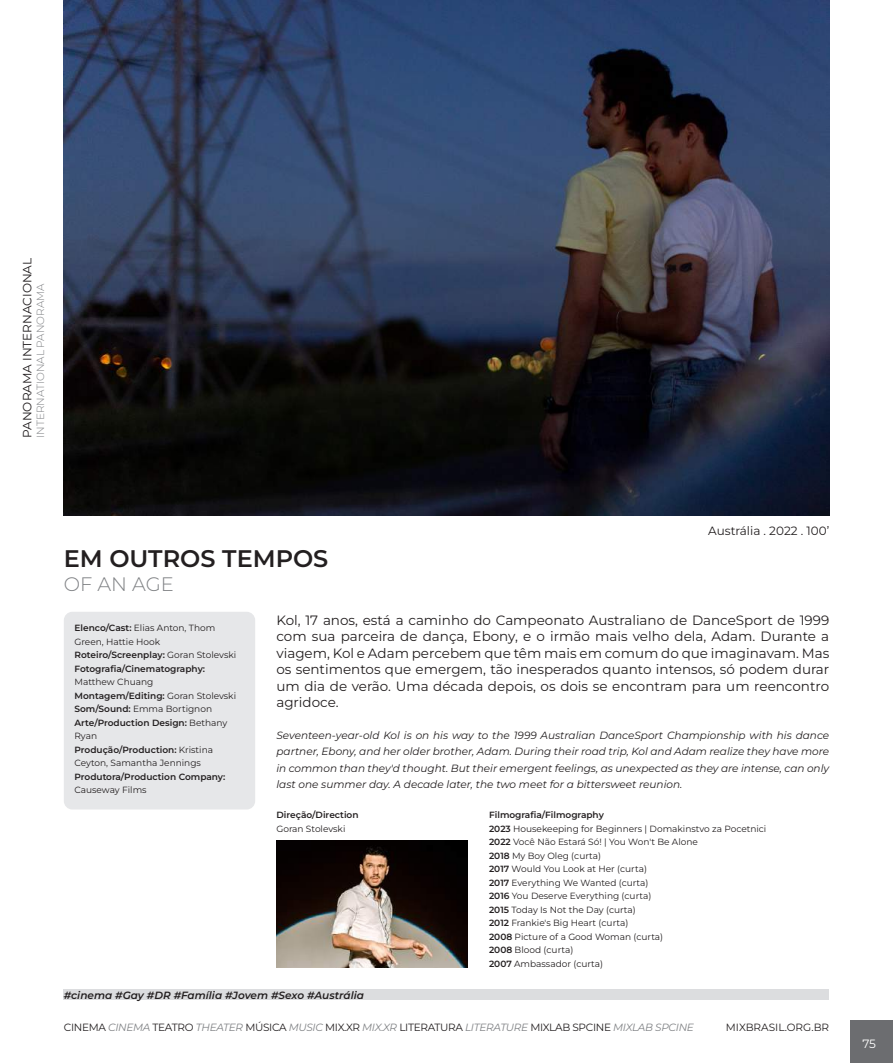
<style>
.page{position:relative;width:893px;height:1063px;background:#fff}
.page>*{position:absolute;margin:0;border:0;box-sizing:border-box;transform-origin:0 0}
.t1{font:600 24px "Montserrat";color:#231f20}
.t2{font:300 19.5px "Montserrat";color:#808285}
.t3{font:13.5px/16.5px "Montserrat";color:#231f20;text-align:justify}
.t4{font:12px "Montserrat";color:#231f20}
.t5{font:12px "Montserrat";color:#fff}
.t6{font:italic 10.5px/16.5px "Montserrat";color:#231f20;text-align:justify}
.t7{font:10.5px "Montserrat";letter-spacing:-.03em;color:#231f20}
.t8{font:italic 600 10.5px "Montserrat";color:#231f20}
.t9{font:300 10.5px "Montserrat";color:#808285}
.t10{font:10.5px "Montserrat";color:#231f20}
.t11{font:9px/13.5px "Montserrat";color:#231f20}
.t12{font:600 9px/13.5px "Montserrat";color:#231f20}
.s1{font-weight:400}
.s2{font-weight:600}
.s3{font-style:italic;color:#808285}
</style>
<div class="page">
<div style="left:850px;top:1020px;width:43px;height:43px;background:#6c6d70"></div>
<img style="left:64px;top:0;width:765px;height:515px">
<div style="left:64px;top:612px;width:191px;height:198px;background:#e6e7e9;border-radius:9px"></div>
<img style="left:276px;top:840px;width:192px;height:128px">
<div style="left:64px;top:989px;width:765px;height:10px;background:#dcdddf"></div>
<h3 class="t4" style="left:19px;top:438px;width:181px;rotate:-90deg">PANORAMA INTERNACIONAL</h3>
<p class="t9" style="left:33px;top:438px;width:156px;rotate:-90deg">INTERNATIONAL PANORAMA</p>
<h1 class="t1" style="left:64px;top:542px;width:266px">EM OUTROS TEMPOS</h1>
<h2 class="t2" style="left:64px;top:570px;width:111px">OF AN AGE</h2>
<h3 class="t4" style="left:708px;top:523px;width:122px">Austrália . 2022 . 100’</h3>
<p class="t12" style="left:74px;top:621px;width:163px">Elenco/Cast: <span class="s1">Elias Anton, Thom<br>Green, Hattie Hook<br></span>Roteiro/Screenplay: <span class="s1">Goran Stolevski<br></span>Fotografia/Cinematography:</p>
<p class="t11" style="left:74px;top:675px;width:163px">Matthew Chuang<br><span class="s2">Montagem/Editing:</span> Goran Stolevski<br><span class="s2">Som/Sound:</span> Emma Bortignon<br><span class="s2">Arte/Production Design:</span> Bethany<br>Ryan<br><span class="s2">Produção/Production:</span> Kristina<br>Ceyton, Samantha Jennings</p>
<p class="t12" style="left:74px;top:769px;width:152px">Produtora/Production Company:</p>
<p class="t11" style="left:74px;top:783px;width:74px">Causeway Films</p>
<p class="t3" style="left:276px;top:611px;width:554px">Kol, 17 anos, está a caminho do Campeonato Australiano de DanceSport de 1999 com sua parceira de dança, Ebony, e o irmão mais velho dela, Adam. Durante a viagem, Kol e Adam percebem que têm mais em comum do que imaginavam. Mas os sentimentos que emergem, tão inesperados quanto intensos, só podem durar um dia de verão. Uma década depois, os dois se encontram para um reencontro agridoce.</p>
<p class="t6" style="left:276px;top:726px;width:554px">Seventeen-year-old Kol is on his way to the 1999 Australian DanceSport Championship with his dance partner, Ebony, and her older brother, Adam. During their road trip, Kol and Adam realize they have more in common than they'd thought. But their emergent feelings, as unexpected as they are intense, can only last one summer day. A decade later, the two meet for a bittersweet reunion.</p>
<p class="t12" style="left:276px;top:808px;width:84px">Direção/Direction</p>
<p class="t11" style="left:276px;top:821px;width:71px">Goran Stolevski</p>
<p class="t11" style="left:489px;top:808px;width:279px"><span class="s2">Filmografia/Filmography<br>2023</span> Housekeeping for Beginners | Domakinstvo za Pocetnici <span class="s2">2022</span> Você Não Estará Só! | You Won't Be Alone<br><span class="s2">2018</span> My Boy Oleg (curta)<br><span class="s2">2017</span> Would You Look at Her (curta)<br><span class="s2">2017</span> Everything We Wanted (curta)<br><span class="s2">2016</span> You Deserve Everything (curta)<br><span class="s2">2015</span> Today Is Not the Day (curta)<br><span class="s2">2012</span> Frankie's Big Heart (curta)<br><span class="s2">2008</span> Picture of a Good Woman (curta)<br><span class="s2">2008</span> Blood (curta)<br><span class="s2">2007</span> Ambassador (curta)</p>
<p class="t8" style="left:64px;top:988px;width:302px">#cinema #Gay #DR #Família #Jovem #Sexo #Austrália</p>
<p class="t7" style="left:64px;top:1020px;width:632px">CINEMA <span class="s3">CINEMA</span> TEATRO <span class="s3">THEATER</span> MÚSICA <span class="s3">MUSIC</span> MIX.XR <span class="s3">MIX.XR</span> LITERATURA <span class="s3">LITERATURE</span> MIXLAB SPCINE <span class="s3">MIXLAB SPCINE</span></p>
<p class="t10" style="left:726px;top:1020px;width:105px">MIXBRASIL.ORG.BR</p>
<h3 class="t5" style="left:862px;top:1035px;width:15px">75</h3>
</div>
